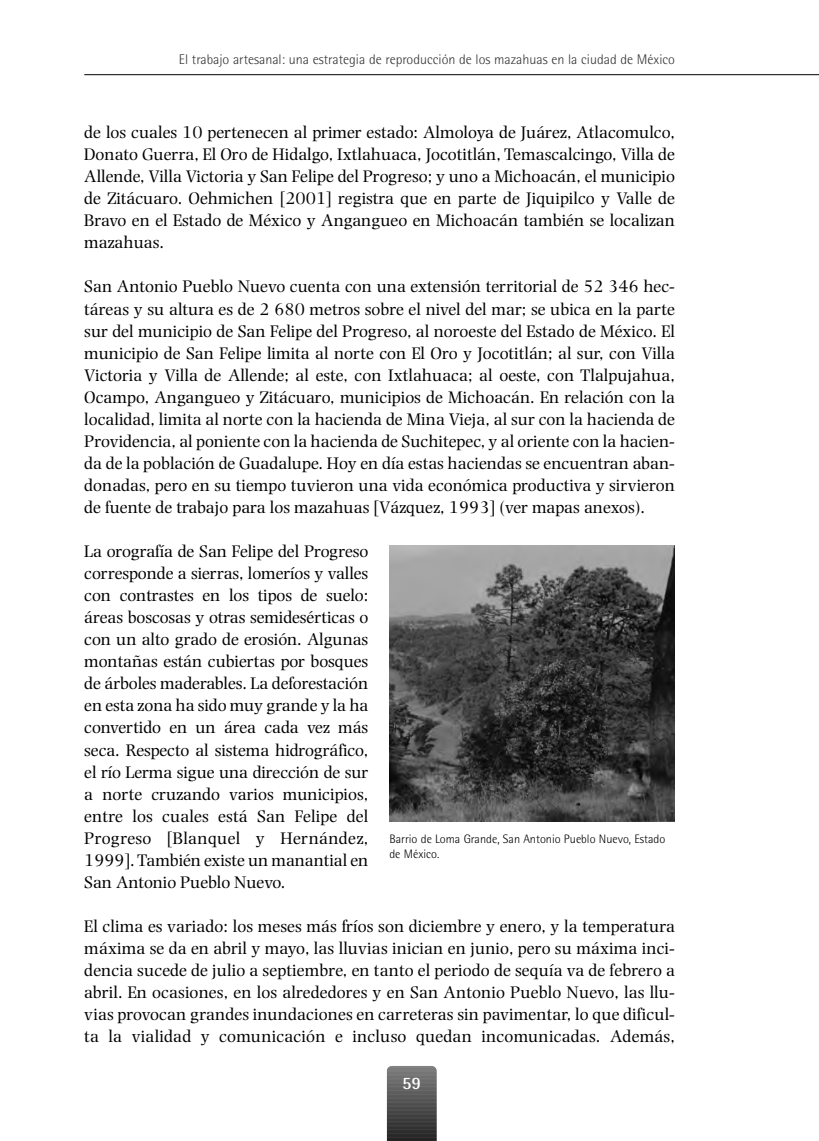
<style>
.page{position:relative;width:819px;height:1141px;background:#fff}
.page>*{position:absolute;margin:0;border:0;box-sizing:border-box;transform-origin:0 0}
.t1{font:17.5px/22.1px "Photina";color:#000;text-align:justify}
.t2{font:700 17.5px "Rotis Semi Sans";color:#fff}
.t3{font:300 14px "Rotis Semi Sans";color:#333}
.t4{font:300 12.25px/14.7px "Rotis Semi Sans";color:#000}
</style>
<div class="page">
<hr style="left:387px;top:1140px;width:49px;height:1px;background:#212121">
<hr style="left:387px;top:1139px;width:49px;height:1px;background:#222">
<hr style="left:387px;top:1138px;width:49px;height:1px;background:#242424">
<hr style="left:387px;top:1137px;width:49px;height:1px;background:#252525">
<hr style="left:387px;top:1136px;width:49px;height:1px;background:#262626">
<hr style="left:387px;top:1135px;width:49px;height:1px;background:#272727">
<hr style="left:387px;top:1134px;width:49px;height:1px;background:#292929">
<hr style="left:387px;top:1133px;width:49px;height:1px;background:#2a2a2a">
<hr style="left:387px;top:1132px;width:49px;height:1px;background:#2b2b2b">
<hr style="left:387px;top:1131px;width:49px;height:1px;background:#2c2c2c">
<hr style="left:387px;top:1130px;width:49px;height:1px;background:#2e2e2e">
<hr style="left:387px;top:1129px;width:49px;height:1px;background:#2f2f2f">
<hr style="left:387px;top:1128px;width:49px;height:1px;background:#303030">
<hr style="left:387px;top:1127px;width:49px;height:1px;background:#313131">
<hr style="left:387px;top:1126px;width:49px;height:1px;background:#333">
<hr style="left:387px;top:1125px;width:49px;height:1px;background:#343434">
<hr style="left:387px;top:1124px;width:49px;height:1px;background:#353535">
<hr style="left:387px;top:1123px;width:49px;height:1px;background:#363636">
<hr style="left:387px;top:1122px;width:49px;height:1px;background:#383838">
<hr style="left:387px;top:1121px;width:49px;height:1px;background:#393939">
<hr style="left:387px;top:1120px;width:49px;height:1px;background:#3a3a3a">
<hr style="left:387px;top:1119px;width:49px;height:1px;background:#3b3b3b">
<hr style="left:387px;top:1118px;width:49px;height:1px;background:#3d3d3d">
<hr style="left:387px;top:1117px;width:49px;height:1px;background:#3e3e3e">
<hr style="left:387px;top:1116px;width:49px;height:1px;background:#3f3f3f">
<hr style="left:387px;top:1115px;width:49px;height:1px;background:#404040">
<hr style="left:387px;top:1114px;width:49px;height:1px;background:#424242">
<hr style="left:387px;top:1113px;width:49px;height:1px;background:#434343">
<hr style="left:387px;top:1112px;width:49px;height:1px;background:#444">
<hr style="left:387px;top:1111px;width:49px;height:1px;background:#454545">
<hr style="left:387px;top:1110px;width:49px;height:1px;background:#474747">
<hr style="left:387px;top:1109px;width:49px;height:1px;background:#484848">
<hr style="left:387px;top:1108px;width:49px;height:1px;background:#494949">
<hr style="left:387px;top:1107px;width:49px;height:1px;background:#4a4a4a">
<hr style="left:387px;top:1106px;width:49px;height:1px;background:#4c4c4c">
<hr style="left:387px;top:1105px;width:49px;height:1px;background:#4d4d4d">
<hr style="left:387px;top:1104px;width:49px;height:1px;background:#4e4e4e">
<hr style="left:387px;top:1103px;width:49px;height:1px;background:#4f4f4f">
<hr style="left:387px;top:1102px;width:49px;height:1px;background:#515151">
<hr style="left:387px;top:1101px;width:49px;height:1px;background:#525252">
<hr style="left:387px;top:1100px;width:49px;height:1px;background:#535353">
<hr style="left:387px;top:1099px;width:49px;height:1px;background:#545454">
<hr style="left:387px;top:1098px;width:49px;height:1px;background:#565656">
<hr style="left:387px;top:1097px;width:49px;height:1px;background:#575757">
<hr style="left:387px;top:1096px;width:49px;height:1px;background:#585858">
<hr style="left:387px;top:1095px;width:49px;height:1px;background:#5a5a5a">
<hr style="left:387px;top:1094px;width:49px;height:1px;background:#5b5b5b">
<hr style="left:387px;top:1093px;width:49px;height:1px;background:#5c5c5c">
<hr style="left:387px;top:1092px;width:49px;height:1px;background:#5d5d5d">
<hr style="left:387px;top:1091px;width:49px;height:1px;background:#5f5f5f">
<hr style="left:387px;top:1090px;width:49px;height:1px;background:#606060">
<hr style="left:387px;top:1089px;width:49px;height:1px;background:#616161">
<hr style="left:387px;top:1088px;width:49px;height:1px;background:#626262">
<hr style="left:387px;top:1087px;width:49px;height:1px;background:#646464">
<hr style="left:387px;top:1086px;width:49px;height:1px;background:#656565">
<hr style="left:387px;top:1085px;width:49px;height:1px;background:#666">
<hr style="left:387px;top:1084px;width:49px;height:1px;background:#676767">
<hr style="left:387px;top:1083px;width:49px;height:1px;background:#696969">
<hr style="left:387px;top:1082px;width:49px;height:1px;background:#6a6a6a">
<hr style="left:387px;top:1081px;width:49px;height:1px;background:#6b6b6b">
<hr style="left:387px;top:1080px;width:49px;height:1px;background:#6c6c6c">
<hr style="left:387px;top:1079px;width:49px;height:1px;background:#6e6e6e">
<hr style="left:387px;top:1078px;width:49px;height:1px;background:#6f6f6f">
<hr style="left:387px;top:1077px;width:49px;height:1px;background:#707070">
<hr style="left:387px;top:1076px;width:49px;height:1px;background:#717171">
<hr style="left:387px;top:1075px;width:49px;height:1px;background:#737373">
<hr style="left:387px;top:1074px;width:49px;height:1px;background:#747474">
<hr style="left:387px;top:1073px;width:49px;height:1px;background:#757575">
<hr style="left:387px;top:1072px;width:49px;height:1px;background:#767676">
<hr style="left:387px;top:1071px;width:49px;height:1px;background:#787878">
<hr style="left:387px;top:1070px;width:49px;height:1px;background:#797979">
<hr style="left:387px;top:1069px;width:49px;height:1px;background:#7a7a7a">
<hr style="left:387px;top:1068px;width:49px;height:1px;background:#7b7b7b">
<hr style="left:387px;top:1067px;width:49px;height:1px;background:#7d7d7d">
<hr style="left:387px;top:1066px;width:49px;height:1px;background:#7f7f7f">
<hr style="left:84px;top:74px;width:735px;height:1px;background:#000">
<img style="left:389px;top:546px;width:286px;height:276px">
<p class="t3" style="left:179px;top:55px;width:497px">El trabajo artesanal: una estrategia de reproducción de los mazahuas en la ciudad de México</p>
<p class="t1" style="left:84px;top:123px;width:592px">de los cuales 10 pertenecen al primer estado: Almoloya de Juárez, Atlacomulco, Donato Guerra, El Oro de Hidalgo, Ixtlahuaca, Jocotitlán, Temascalcingo, Villa de Allende, Villa Victoria y San Felipe del Progreso; y uno a Michoacán, el municipio de Zitácuaro. Oehmichen [2001] registra que en parte de Jiquipilco y Valle de Bravo en el Estado de México y Angangueo en Michoacán también se localizan mazahuas.</p>
<p class="t1" style="left:84px;top:277px;width:592px">San Antonio Pueblo Nuevo cuenta con una extensión territorial de 52 346 hec&shy;táreas y su altura es de 2 680 metros sobre el nivel del mar; se ubica en la parte sur del municipio de San Felipe del Progreso, al noroeste del Estado de México. El municipio de San Felipe limita al norte con El Oro y Jocotitlán; al sur, con Villa Victoria y Villa de Allende; al este, con Ixtlahuaca; al oeste, con Tlalpujahua, Ocampo, Angangueo y Zitácuaro, municipios de Michoacán. En relación con la localidad, limita al norte con la hacienda de Mina Vieja, al sur con la hacienda de Providencia, al poniente con la hacienda de Suchitepec, y al oriente con la hacien&shy;da de la población de Guadalupe. Hoy en día estas haciendas se encuentran aban&shy;donadas, pero en su tiempo tuvieron una vida económica productiva y sirvieron de fuente de trabajo para los mazahuas [Vázquez, 1993] (ver mapas anexos).</p>
<p class="t1" style="left:84px;top:541px;width:285px">La orografía de San Felipe del Progreso corresponde a sierras, lomeríos y valles con contrastes en los tipos de suelo: áreas boscosas y otras semidesérticas o con un alto grado de erosión. Algunas montañas están cubiertas por bosques de árboles maderables. La deforestación en esta zona ha sido muy grande y la ha convertido en un área cada vez más seca. Respecto al sistema hidrográfico, el río Lerma sigue una dirección de sur a norte cruzando varios municipios, entre los cuales está San Felipe del Progreso [Blanquel y Hernández, 1999]. También existe un manantial en San Antonio Pueblo Nuevo.</p>
<p class="t1" style="left:84px;top:916px;width:592px">El clima es variado: los meses más fríos son diciembre y enero, y la temperatura máxima se da en abril y mayo, las lluvias inician en junio, pero su máxima inci&shy;dencia sucede de julio a septiembre, en tanto el periodo de sequía va de febrero a abril. En ocasiones, en los alrededores y en San Antonio Pueblo Nuevo, las llu&shy;vias provocan grandes inundaciones en carreteras sin pavimentar, lo que dificul&shy;ta la vialidad y comunicación e incluso quedan incomunicadas. Además,</p>
<p class="t4" style="left:389px;top:833px;width:277px">Barrio de Loma Grande, San Antonio Pueblo Nuevo, Estado de México.</p>
<p class="t2" style="left:402px;top:1077px;width:20px">59</p>
</div>
